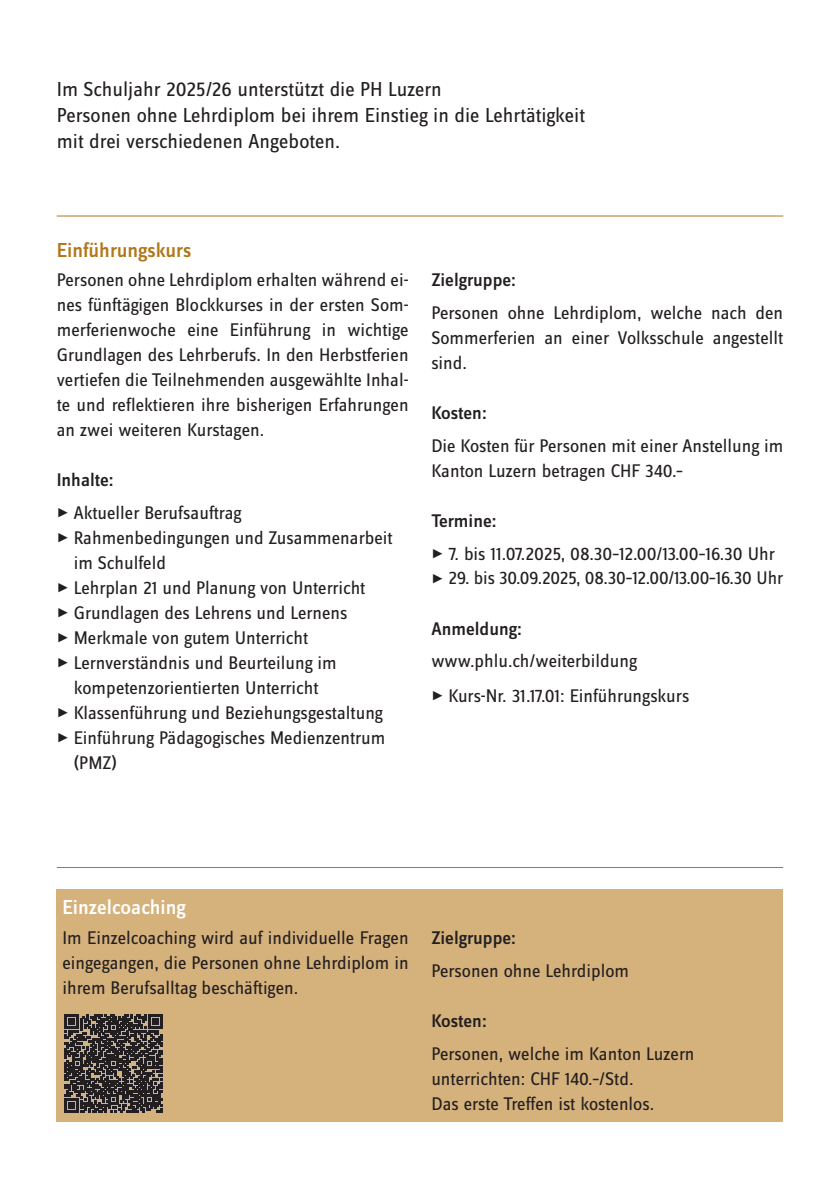
<style>
.page{position:relative;width:840px;height:1191px;background:#fff}
.page>*{position:absolute;margin:0;border:0;box-sizing:border-box;transform-origin:0 0}
.t1{font:21px/26px "Zine Sans Dis OT";color:#231f20}
.t2{font:500 21px "Zine Sans Dis OT";color:#b17719}
.t3{font:500 21px "Zine Sans Dis OT";color:#fff}
.t4{font:19px/25px "Zine Sans Dis OT";color:#231f20}
.t5{font:500 19px "Zine Sans Dis OT";color:#231f20}
</style>
<div class="page">
<div style="left:57px;top:889px;width:725px;height:233px;background:#d5b17c"></div>
<svg style="left:65px;top:1014px;width:98px;height:98px"></svg>
<hr style="left:57px;top:215px;width:725px;height:1px;background:#b17719">
<hr style="left:57px;top:867px;width:725px;height:1px;background:#b17719">
<p class="t1" style="left:57px;top:77px;width:529px">Im Schuljahr 2025/26 unterstützt die PH Luzern<br>Personen ohne Lehrdiplom bei ihrem Einstieg in die Lehrtätigkeit mit drei verschiedenen Angeboten.</p>
<p class="t2" style="left:57px;top:239px;width:136px">Einführungskurs</p>
<p class="t4" style="left:57px;top:268px;width:353px;text-align:justify">Personen ohne Lehrdiplom erhalten während ei&shy;nes fünftägigen Blockkurses in der ersten Som&shy;merferienwoche eine Einführung in wichtige Grundlagen des Lehrberufs. In den Herbstferien vertiefen die Teilnehmenden ausgewählte Inhal&shy;te und reflektieren ihre bisherigen Erfahrungen an zwei weiteren Kurstagen.</p>
<p class="t5" style="left:57px;top:470px;width:58px">Inhalte:</p>
<p class="t4" style="left:57px;top:501px;width:186px">✓ Aktueller Berufsauftrag</p>
<p class="t4" style="left:74px;top:526px;width:320px;text-indent:-17px">✓ Rahmenbedingungen und Zusammenarbeit im Schulfeld</p>
<p class="t4" style="left:57px;top:576px;width:310px">✓ Lehrplan 21 und Planung von Unterricht</p>
<p class="t4" style="left:57px;top:601px;width:292px">✓ Grundlagen des Lehrens und Lernens</p>
<p class="t4" style="left:57px;top:626px;width:253px">✓ Merkmale von gutem Unterricht</p>
<p class="t4" style="left:57px;top:651px;width:281px;text-align:center">✓ Lernverständnis und Beurteilung im kompetenzorientierten Unterricht</p>
<p class="t4" style="left:57px;top:701px;width:327px">✓ Klassenführung und Beziehungsgestaltung</p>
<p class="t4" style="left:74px;top:726px;width:313px;text-indent:-17px">✓ Einführung Pädagogisches Medienzentrum (PMZ)</p>
<p class="t5" style="left:431px;top:270px;width:86px">Zielgruppe:</p>
<p class="t4" style="left:431px;top:301px;width:353px;text-align:justify">Personen ohne Lehrdiplom, welche nach den Sommerferien an einer Volksschule angestellt sind.</p>
<p class="t5" style="left:431px;top:403px;width:57px">Kosten:</p>
<p class="t4" style="left:431px;top:434px;width:353px">Die Kosten für Personen mit einer Anstellung im<br>Kanton Luzern betragen CHF 340.–</p>
<p class="t5" style="left:431px;top:511px;width:67px">Termine:</p>
<p class="t4" style="left:431px;top:541px;width:345px">✓ 7. bis 11.07.2025, 08.30–12.00/13.00–16.30 Uhr</p>
<p class="t4" style="left:431px;top:566px;width:353px">✓ 29. bis 30.09.2025, 08.30–12.00/13.00–16.30 Uhr</p>
<p class="t5" style="left:431px;top:619px;width:92px">Anmeldung:</p>
<p class="t4" style="left:431px;top:649px;width:207px">www.phlu.ch/weiterbildung</p>
<p class="t4" style="left:431px;top:684px;width:259px">✓ Kurs-Nr. 31.17.01: Einführungskurs</p>
<p class="t3" style="left:62px;top:897px;width:125px">Einzelcoaching</p>
<p class="t4" style="left:62px;top:926px;width:347px;text-align:justify">Im Einzelcoaching wird auf individuelle Fragen eingegangen, die Personen ohne Lehrdiplom in ihrem Berufsalltag beschäftigen.</p>
<p class="t5" style="left:431px;top:928px;width:86px">Zielgruppe:</p>
<p class="t4" style="left:431px;top:959px;width:199px">Personen ohne Lehrdiplom</p>
<p class="t5" style="left:431px;top:1011px;width:57px">Kosten:</p>
<p class="t4" style="left:431px;top:1042px;width:264px">Personen, welche im Kanton Luzern unterrichten: CHF 140.–/Std.<br>Das erste Treffen ist kostenlos.</p>
</div>
